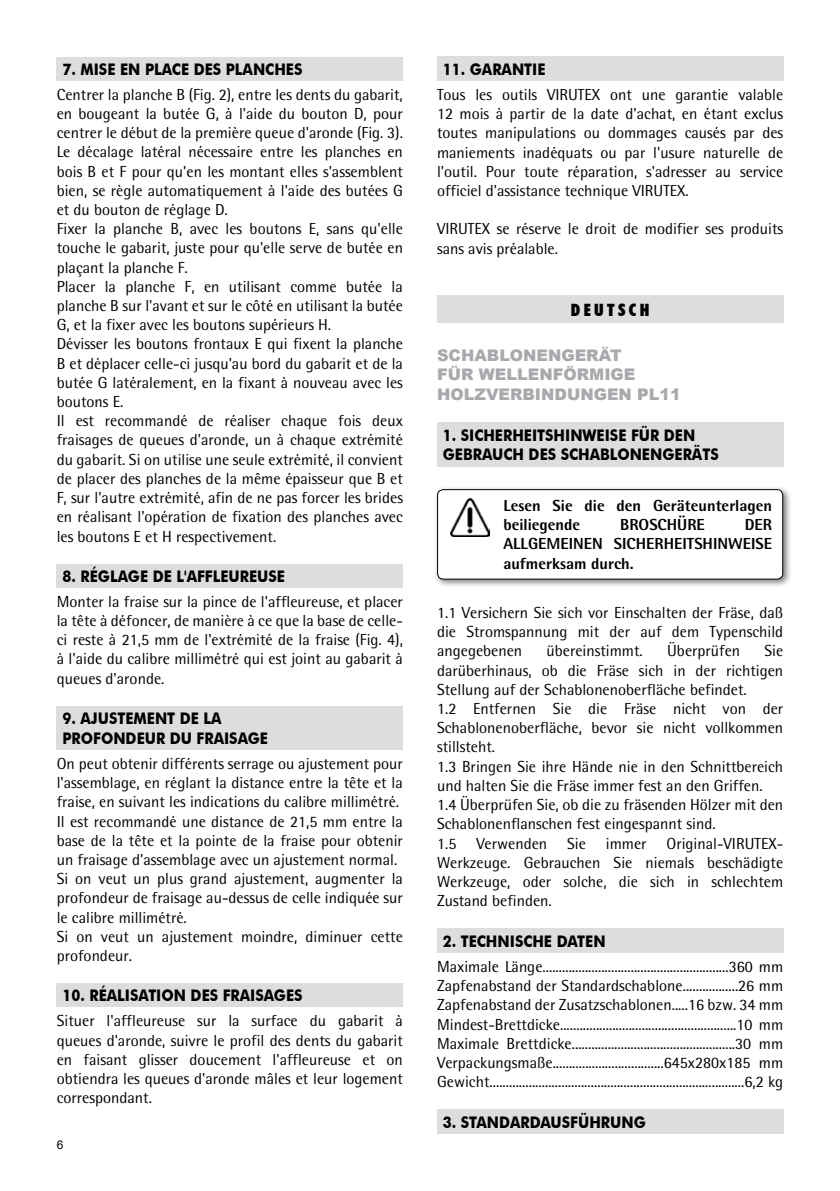
<style>
.page{position:relative;width:840px;height:1191px;background:#fff}
.page>*{position:absolute;margin:0;border:0;box-sizing:border-box;transform-origin:0 0}
.t1{font:900 condensed 17px "Futura BT";letter-spacing:.2em;color:#000}
.t2{font:16px/19.2px "Rotis Semi Sans";color:#000;text-align:justify}
.t3{font:700 16px/19.2px "Futura BT";color:#000;scale:.9 1}
.t4{font:800 16px/19.2px "Rotis Semi Sans";color:#000}
.t5{font:900 16px/19.2px "Arial";color:#a7a9ac}
.t6{font:12px "Arial";color:#000}
</style>
<div class="page">
<div style="left:57px;top:57px;width:345px;height:24px;background:#dcddde"></div>
<div style="left:57px;top:564px;width:345px;height:23px;background:#dcddde"></div>
<div style="left:57px;top:706px;width:345px;height:43px;background:#dcddde"></div>
<div style="left:57px;top:983px;width:345px;height:24px;background:#dcddde"></div>
<div style="left:437px;top:57px;width:345px;height:24px;background:#dcddde"></div>
<div style="left:437px;top:295px;width:345px;height:28px;background:#dcddde"></div>
<div style="left:437px;top:422px;width:345px;height:45px;background:#dcddde"></div>
<div style="left:433px;top:486px;width:358px;height:102px;background:#000;opacity:.5"></div>
<div style="left:437px;top:489px;width:345px;height:90px;background:#fff;border-radius:6px"></div>
<img style="left:450px;top:498px;width:39px;height:39px">
<div style="left:437px;top:489px;width:345px;height:90px;border:1px solid #000;border-radius:6px"></div>
<div style="left:437px;top:928px;width:345px;height:24px;background:#dcddde"></div>
<div style="left:437px;top:1109px;width:345px;height:25px;background:#dcddde"></div>
<p class="t3" style="left:62px;top:59px;width:268px">7. MISE EN PLACE DES PLANCHES</p>
<p class="t2" style="left:57px;top:85px;width:347px;text-align:left">Centrer la planche B (Fig. 2), entre les dents du gabarit, en bougeant la butée G, à l'aide du bouton D, pour centrer le début de la première queue d'aronde (Fig. 3).<br>Le décalage latéral nécessaire entre les planches en bois B et F pour qu'en les montant elles s'assemblent bien, se règle automatiquement à l'aide des butées G et du bouton de réglage D.<br>Fixer la planche B, avec les boutons E, sans qu'elle touche le gabarit, juste pour qu'elle serve de butée en plaçant la planche F.<br>Placer la planche F, en utilisant comme butée la planche B sur l'avant et sur le côté en utilisant la butée G, et la fixer avec les boutons supérieurs H.<br>Dévisser les boutons frontaux E qui fixent la planche B et déplacer celle-ci jusqu'au bord du gabarit et de la butée G latéralement, en la fixant à nouveau avec les boutons E.<br>Il est recommandé de réaliser chaque fois deux fraisages de queues d'aronde, un à chaque extrémité du gabarit. Si on utilise une seule extrémité, il convient de placer des planches de la même épaisseur que B et F, sur l'autre extrémité, afin de ne pas forcer les brides en réalisant l'opération de fixation des planches avec les boutons E et H respectivement.</p>
<p class="t3" style="left:62px;top:566px;width:249px">8. RÉGLAGE DE L'AFFLEUREUSE</p>
<p class="t2" style="left:57px;top:591px;width:347px">Monter la fraise sur la pince de l'affleureuse, et placer la tête à défoncer, de manière à ce que la base de celle&shy;ci reste à 21,5 mm de l'extrémité de la fraise (Fig. 4), à l'aide du calibre millimétré qui est joint au gabarit à queues d'aronde.</p>
<p class="t3" style="left:62px;top:709px;width:230px">9. AJUSTEMENT DE LA<br>PROFONDEUR DU FRAISAGE</p>
<p class="t2" style="left:57px;top:754px;width:347px;text-align:left">On peut obtenir différents serrage ou ajustement pour l'assemblage, en réglant la distance entre la tête et la fraise, en suivant les indications du calibre millimétré.<br>Il est recommandé une distance de 21,5 mm entre la base de la tête et la pointe de la fraise pour obtenir un fraisage d'assemblage avec un ajustement normal.<br>Si on veut un plus grand ajustement, augmenter la profondeur de fraisage au-dessus de celle indiquée sur le calibre millimétré.<br>Si on veut un ajustement moindre, diminuer cette profondeur.</p>
<p class="t3" style="left:62px;top:986px;width:268px">10. RÉALISATION DES FRAISAGES</p>
<p class="t2" style="left:57px;top:1011px;width:347px">Situer l'affleureuse sur la surface du gabarit à queues d'aronde, suivre le profil des dents du gabarit en faisant glisser doucement l'affleureuse et on obtiendra les queues d'aronde mâles et leur logement correspondant.</p>
<p class="t6" style="left:57px;top:1136px;width:8px">6</p>
<p class="t3" style="left:442px;top:59px;width:116px">11. GARANTIE</p>
<p class="t2" style="left:437px;top:85px;width:347px">Tous les outils VIRUTEX ont une garantie valable 12 mois à partir de la date d'achat, en étant exclus toutes manipulations ou dommages causés par des maniements inadéquats ou par l'usure naturelle de l'outil. Pour toute réparation, s'adresser au service officiel d'assistance technique VIRUTEX.</p>
<p class="t2" style="left:437px;top:219px;width:347px">VIRUTEX se réserve le droit de modifier ses produits sans avis préalable.</p>
<p class="t1" style="left:570px;top:299px;width:80px">DEUTSCH</p>
<p class="t5" style="left:437px;top:345px;width:245px">SCHABLONENGERÄT<br>FÜR WELLENFÖRMIGE<br>HOLZVERBINDUNGEN PL11</p>
<p class="t3" style="left:442px;top:425px;width:308px">1. SICHERHEITSHINWEISE FÜR DEN<br>GEBRAUCH DES SCHABLONENGERÄTS</p>
<p class="t4" style="left:503px;top:495px;width:270px">Lesen Sie die den Geräteunterlagen beiliegende</p>
<p class="t4" style="left:620px;top:515px;width:86px">BROSCHÜRE</p>
<p class="t4" style="left:503px;top:515px;width:270px;text-align:justify;text-indent:241px">DER ALLGEMEINEN SICHERHEITSHINWEISE aufmerksam durch.</p>
<p class="t2" style="left:437px;top:603px;width:347px">1.1 Versichern Sie sich vor Einschalten der Fräse, daß die Stromspannung mit der auf dem Typenschild angegebenen</p>
<p class="t2" style="left:546px;top:641px;width:98px">übereinstimmt.</p>
<p class="t2" style="left:666px;top:641px;width:74px">Überprüfen</p>
<p class="t2" style="left:437px;top:641px;width:347px;text-align:left;text-indent:327px">Sie darüberhinaus, ob die Fräse sich in der richtigen Stellung auf der Schablonenoberfläche befindet.<br>1.2 Entfernen Sie die Fräse nicht von der Schablonenoberfläche, bevor sie nicht vollkommen stillsteht.<br>1.3 Bringen Sie ihre Hände nie in den Schnittbereich und halten Sie die Fräse immer fest an den Griffen.<br>1.4 Überprüfen Sie, ob die zu fräsenden Hölzer mit den Schablonenflanschen fest eingespannt sind.<br>1.5 Verwenden Sie immer Original-VIRUTEX-Werkzeuge. Gebrauchen Sie niemals beschädigte Werkzeuge, oder solche, die sich in schlechtem Zustand befinden.</p>
<p class="t3" style="left:442px;top:931px;width:182px">2. TECHNISCHE DATEN</p>
<p class="t2" style="left:437px;top:956px;width:347px">Maximale Länge.........................................................360 mm Zapfenabstand der Standardschablone.................26 mm Zapfenabstand der Zusatzschablonen.....16 bzw. 34 mm Mindest-Brettdicke......................................................10 mm Maximale Brettdicke..................................................30 mm Verpackungsmaße..................................645x280x185 mm Gewicht..............................................................................6,2 kg</p>
<p class="t3" style="left:442px;top:1112px;width:227px">3. STANDARDAUSFÜHRUNG</p>
</div>
